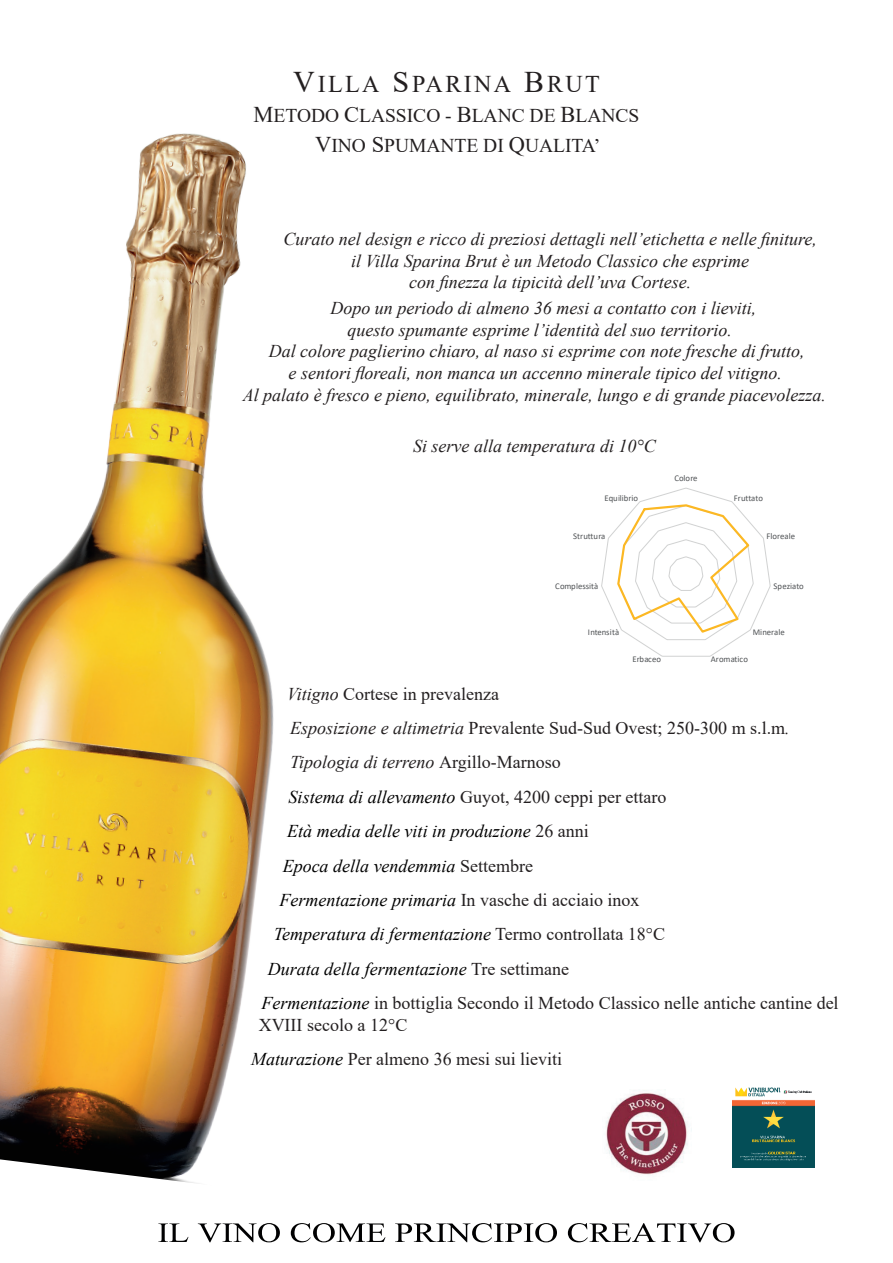
<style>
.page{position:relative;width:893px;height:1263px;background:#fff}
.page>*{position:absolute;margin:0;border:0;box-sizing:border-box;transform-origin:0 0}
.t1{font:24px "Times New Roman";letter-spacing:.1em;color:#231f20}
.t2{font:19.5px/30px "Times New Roman";color:#231f20}
.t3{font:italic 18px/21.6px "Times New Roman";color:#231f20;text-align:center}
.t4{font:18px/34.3px "Times New Roman";color:#231f20}
.t5{font:italic 18px "Times New Roman";color:#000001}
.t6{font:8.7px "Calibri";color:#505355}
.s1{font-size:30px}
.s2{font-size:22.5px}
.s3{font-style:italic}
.s4{font-style:normal}
.s5{font-style:italic;color:#000001}
.s6{font-style:normal;color:#231f20}
</style>
<div class="page">
<img style="left:0;top:133px;width:274px;height:1050px">
<svg style="left:601px;top:487px;width:170px;height:170px"></svg>
<svg style="left:158px;top:1223px;width:30px;height:19px"></svg>
<svg style="left:198px;top:1223px;width:82px;height:19px"></svg>
<svg style="left:291px;top:1223px;width:94px;height:19px"></svg>
<svg style="left:395px;top:1223px;width:162px;height:19px"></svg>
<svg style="left:568px;top:1223px;width:167px;height:19px"></svg>
<img style="left:732px;top:1087px;width:83px;height:80px">
<img style="left:605px;top:1090px;width:87px;height:85px">
<h1 class="t1" style="left:293px;top:67px;width:308px"><span class="s1">V</span>ILLA <span class="s1">S</span>PARINA <span class="s1">B</span>RUT</h1>
<p class="t2" style="left:315px;top:100px;width:326px;text-indent:-62px"><span class="s2">M</span>ETODO <span class="s2">C</span>LASSICO - <span class="s2">B</span>LANC DE <span class="s2">B</span>LANCS<br><span class="s2">V</span>INO <span class="s2">S</span>PUMANTE DI <span class="s2">Q</span>UALITA’</p>
<p class="t3" style="left:283px;top:228px;width:535px">Curato nel design e ricco di preziosi dettagli nell’etichetta e nelle finiture, il Villa Sparina Brut è un Metodo Classico che esprime<br>con finezza la tipicità dell’uva Cortese.</p>
<p class="t3" style="left:330px;top:297px;width:427px">Dopo un periodo di almeno 36 mesi a contatto con i lieviti,</p>
<p class="t3" style="left:347px;top:318px;width:386px">questo spumante esprime l’identità del suo territorio.</p>
<p class="t3" style="left:269px;top:340px;width:537px">Dal colore paglierino chiaro, al naso si esprime con note fresche di frutto,</p>
<p class="t3" style="left:289px;top:362px;width:495px">e sentori floreali, non manca un accenno minerale tipico del vitigno.</p>
<p class="t3" style="left:243px;top:383px;width:585px">Al palato è fresco e pieno, equilibrato, minerale, lungo e di grande piacevolezza.</p>
<p class="t3" style="left:413px;top:435px;width:244px">Si serve alla temperatura di 10°C</p>
<p class="t6" style="left:674px;top:472px;width:25px">Colore</p>
<p class="t6" style="left:604px;top:492px;width:35px">Equilibrio</p>
<p class="t6" style="left:734px;top:492px;width:31px">Fruttato</p>
<p class="t6" style="left:573px;top:530px;width:34px">Struttura</p>
<p class="t6" style="left:766px;top:530px;width:30px">Floreale</p>
<p class="t6" style="left:555px;top:580px;width:44px">Complessità</p>
<p class="t6" style="left:588px;top:626px;width:33px">Intensità</p>
<p class="t6" style="left:774px;top:580px;width:32px">Speziato</p>
<p class="t6" style="left:753px;top:626px;width:33px">Minerale</p>
<p class="t6" style="left:632px;top:653px;width:30px">Erbaceo</p>
<p class="t6" style="left:711px;top:653px;width:39px">Aromatico</p>
<p class="t4" style="left:287px;top:676px;width:214px"><span class="s3">Vitigno</span> Cortese in prevalenza</p>
<p class="t4" style="left:290px;top:710px;width:501px"><span class="s3">Esposizione e altimetria</span> Prevalente Sud-Sud Ovest; 250-300 m s.l.m<span class="s3">.</span></p>
<p class="t3" style="left:290px;top:751px;width:272px">Tipologia di terreno <span class="s4">Argillo-Marnoso</span></p>
<p class="t4" style="left:289px;top:779px;width:379px"><span class="s5">Sistema di allevamento</span> Guyot, 4200 ceppi per ettaro</p>
<p class="t5" style="left:287px;top:819px;width:303px">Età media delle viti in produzione <span class="s6">26 anni</span></p>
<p class="t5" style="left:283px;top:853px;width:252px">Epoca della vendemmia <span class="s6">Settembre</span></p>
<p class="t5" style="left:280px;top:887px;width:361px">Fermentazione primaria <span class="s6">In vasche di acciaio inox</span></p>
<p class="t5" style="left:274px;top:922px;width:393px">Temperatura di fermentazione <span class="s6">Termo controllata 18°C</span></p>
<p class="t5" style="left:268px;top:956px;width:303px">Durata della fermentazione <span class="s6">Tre settimane</span></p>
<p class="t4" style="left:262px;top:985px;width:578px"><span class="s5">Fermentazione</span> in bottiglia Secondo il Metodo Classico nelle antiche cantine del</p>
<p class="t4" style="left:251px;top:1007px;width:313px;text-indent:8px">XVIII secolo a 12°C<br><span class="s5">Maturazione</span> Per almeno 36 mesi sui lieviti</p>
</div>
